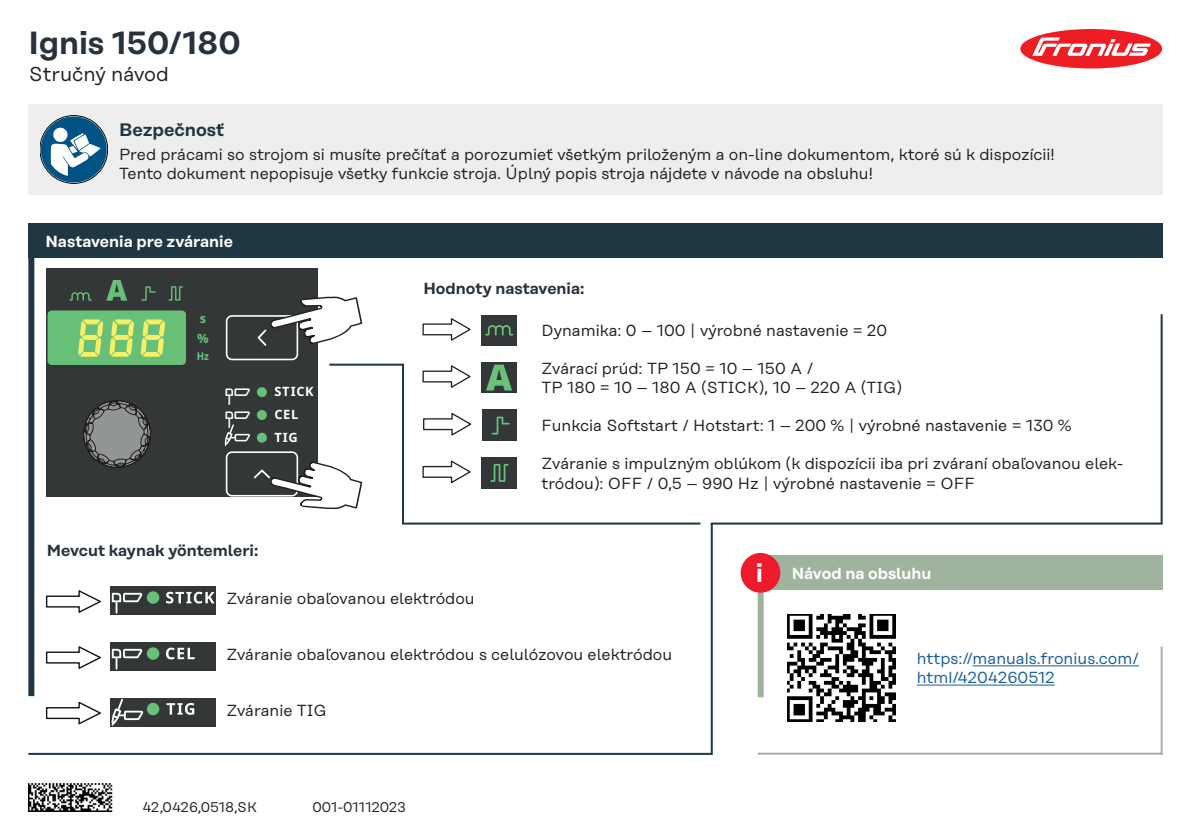
<style>
.page{position:relative;width:1191px;height:840px;background:#fff}
.page>*{position:absolute;margin:0;border:0;box-sizing:border-box;transform-origin:0 0}
.Überschrift{font:600 32px "Rational Display";color:#28323c}
.t1{font:600 26px "Rational Display";color:#fff}
.Unterüberschrift{font:20px "Rational Text";color:#231f20}
.Unterüberschrift-2{font:600 18px "Rational Text";color:#1f3643}
.t2{font:16px/19.2px "Rational Text";color:#231f20}
.t3{font:16px/19.2px "Rational Display";color:#175d9e}
.Arbeitsschritt{font:600 16px "Rational Text";color:#28323c}
.Arbeitsschritt-2{font:600 16px "Rational Text";color:#fff}
.Unterüberschrift2{font:600 16px "Rational Text";color:#fff}
.t4{font:14px "Rational Display";color:#231f20}
.t5{font:700 12.8px/22.8px "Noto Sans";letter-spacing:.055em;color:#fff}
.t6{font:700 12.8px "Noto Sans";color:#68c078}
.t7{font:700 12.6px "Noto Sans";color:#68c078}
.t8{font:800 10.6px "Noto Sans";color:#68c078;scale:.9 1}
</style>
<div class="page">
<div style="left:28px;top:104px;width:1134px;height:91px;background:#eee"></div>
<img style="left:28px;top:783px;width:85px;height:28px">
<div style="left:757px;top:555px;width:405px;height:34px;background:#9fb39e"></div>
<div style="left:757px;top:589px;width:6px;height:108px;background:#9fb39e"></div>
<hr style="left:757px;top:752px;width:405px;height:2px;background:#9fb39e">
<hr style="left:1160px;top:646px;width:2px;height:108px;background:#9fb39e">
<div style="left:740px;top:552px;width:40px;height:40px;background:#ee1b2d;border-radius:50%"></div>
<div style="left:1020px;top:29px;width:142px;height:39px;background:#ee1d23;border-radius:50%"></div>
<svg style="left:1032px;top:37px;width:119px;height:19px"></svg>
<div style="left:28px;top:223px;width:1134px;height:34px;background:#1f3643"></div>
<div style="left:28px;top:257px;width:6px;height:438px;background:#1f3643"></div>
<hr style="left:28px;top:752px;width:684px;height:2px;background:#1f3643">
<hr style="left:710px;top:523px;width:2px;height:231px;background:#1f3643">
<hr style="left:710px;top:522px;width:452px;height:2px;background:#1f3643">
<hr style="left:1160px;top:314px;width:2px;height:209px;background:#1f3643">
<hr style="left:329px;top:363px;width:75px;height:2px;background:#1f3643">
<hr style="left:402px;top:364px;width:2px;height:159px;background:#1f3643">
<hr style="left:402px;top:522px;width:298px;height:2px;background:#1f3643">
<img style="left:788px;top:614px;width:107px;height:107px">
<hr style="left:972px;top:665px;width:167px;height:1px;background:#175d9e">
<hr style="left:917px;top:684px;width:137px;height:1px;background:#175d9e">
<div style="left:47px;top:269px;width:270px;height:227px;background:#333738"></div>
<svg style="left:141px;top:286px;width:15px;height:14px"></svg>
<svg style="left:168px;top:286px;width:15px;height:14px"></svg>
<svg style="left:69px;top:292px;width:23px;height:8px"></svg>
<svg style="left:106px;top:280px;width:21px;height:20px"></svg>
<div style="left:257px;top:387px;width:10px;height:10px;background:#68c078;border-radius:50%"></div>
<div style="left:226px;top:315px;width:72px;height:45px;border:2px solid #fff;border-radius:5px"></div>
<div style="left:48px;top:310px;width:138px;height:55px;background:#68c078;border-radius:4px"></div>
<svg style="left:80px;top:399px;width:73px;height:69px"></svg>
<svg style="left:141px;top:319px;width:24px;height:37px"></svg>
<svg style="left:109px;top:319px;width:25px;height:37px"></svg>
<svg style="left:78px;top:319px;width:25px;height:37px"></svg>
<svg style="left:40px;top:116px;width:67px;height:66px"></svg>
<svg style="left:258px;top:278px;width:105px;height:82px"></svg>
<svg style="left:422px;top:318px;width:48px;height:22px"></svg>
<svg style="left:482px;top:315px;width:34px;height:30px"></svg>
<svg style="left:422px;top:365px;width:48px;height:22px"></svg>
<svg style="left:482px;top:362px;width:34px;height:30px"></svg>
<svg style="left:423px;top:413px;width:48px;height:22px"></svg>
<svg style="left:482px;top:409px;width:34px;height:31px"></svg>
<svg style="left:422px;top:460px;width:48px;height:23px"></svg>
<svg style="left:482px;top:457px;width:34px;height:31px"></svg>
<svg style="left:46px;top:590px;width:55px;height:22px"></svg>
<div style="left:110px;top:586px;width:106px;height:28px;background:#333738"></div>
<div style="left:147px;top:591px;width:12px;height:12px;background:#68c078;border-radius:50%"></div>
<svg style="left:112px;top:592px;width:30px;height:21px"></svg>
<svg style="left:166px;top:591px;width:48px;height:12px"></svg>
<svg style="left:46px;top:646px;width:55px;height:22px"></svg>
<div style="left:110px;top:642px;width:106px;height:28px;background:#333738"></div>
<div style="left:147px;top:647px;width:12px;height:12px;background:#68c078;border-radius:50%"></div>
<svg style="left:112px;top:648px;width:30px;height:21px"></svg>
<svg style="left:166px;top:647px;width:29px;height:12px"></svg>
<svg style="left:46px;top:701px;width:55px;height:23px"></svg>
<div style="left:110px;top:697px;width:106px;height:29px;background:#333738"></div>
<div style="left:147px;top:702px;width:12px;height:13px;background:#68c078;border-radius:50%"></div>
<svg style="left:167px;top:703px;width:27px;height:11px"></svg>
<svg style="left:111px;top:698px;width:32px;height:27px"></svg>
<svg style="left:226px;top:388px;width:24px;height:16px"></svg>
<svg style="left:225px;top:411px;width:138px;height:99px"></svg>
<p class="Überschrift" style="left:28px;top:24px;width:214px">Ignis 150/180</p>
<p class="Unterüberschrift" style="left:29px;top:63px;width:141px">Stručný návod</p>
<p class="Unterüberschrift-2" style="left:119px;top:118px;width:107px">Bezpečnosť</p>
<p class="t2" style="left:119px;top:145px;width:937px">Pred prácami so strojom si musíte prečítať a porozumieť všetkým priloženým a on-line dokumentom, ktoré sú k dispozícii!</p>
<p class="t2" style="left:119px;top:164px;width:755px">Tento dokument nepopisuje všetky funkcie stroja. Úplný popis stroja nájdete v návode na obsluhu!</p>
<p class="Arbeitsschritt-2" style="left:45px;top:231px;width:189px">Nastavenia pre zváranie</p>
<p class="t7" style="left:200px;top:311px;width:8px">s</p>
<p class="t6" style="left:197px;top:330px;width:13px">%</p>
<p class="t8" style="left:197px;top:349px;width:15px">Hz</p>
<p class="t5" style="left:274px;top:380px;width:41px">STICK<br>CEL<br>TIG</p>
<p class="Arbeitsschritt" style="left:423px;top:279px;width:163px">Hodnoty nastavenia:</p>
<p class="t2" style="left:541px;top:321px;width:347px">Dynamika: 0 – 100 | výrobné nastavenie = 20</p>
<p class="t2" style="left:541px;top:358px;width:273px">Zvárací prúd: TP 150 = 10 – 150 A /</p>
<p class="t2" style="left:541px;top:378px;width:362px">TP 180 = 10 – 180 A (STICK), 10 – 220 A (TIG)</p>
<p class="t2" style="left:541px;top:416px;width:532px">Funkcia Softstart / Hotstart: 1 – 200 % | výrobné nastavenie = 130 %</p>
<p class="t2" style="left:541px;top:454px;width:583px">Zváranie s impulzným oblúkom (k dispozícii iba pri zváraní obaľovanou elek&shy;tródou): OFF / 0,5 – 990 Hz | výrobné nastavenie = OFF</p>
<p class="Arbeitsschritt" style="left:47px;top:540px;width:213px">Mevcut kaynak yöntemleri:</p>
<p class="t2" style="left:226px;top:588px;width:250px">Zváranie obaľovanou elektródou</p>
<p class="t2" style="left:226px;top:644px;width:447px">Zváranie obaľovanou elektródou s celulózovou elektródou</p>
<p class="t2" style="left:226px;top:700px;width:102px">Zváranie TIG</p>
<p class="t4" style="left:142px;top:798px;width:116px">42,0426,0518,SK</p>
<p class="t4" style="left:312px;top:798px;width:95px">001-01112023</p>
<p class="t1" style="left:756px;top:557px;width:9px">i</p>
<p class="Unterüberschrift2" style="left:791px;top:563px;width:141px">Návod na obsluhu</p>
<p class="t3" style="left:917px;top:648px;width:224px">https://manuals.fronius.com/ html/4204260512</p>
</div>
